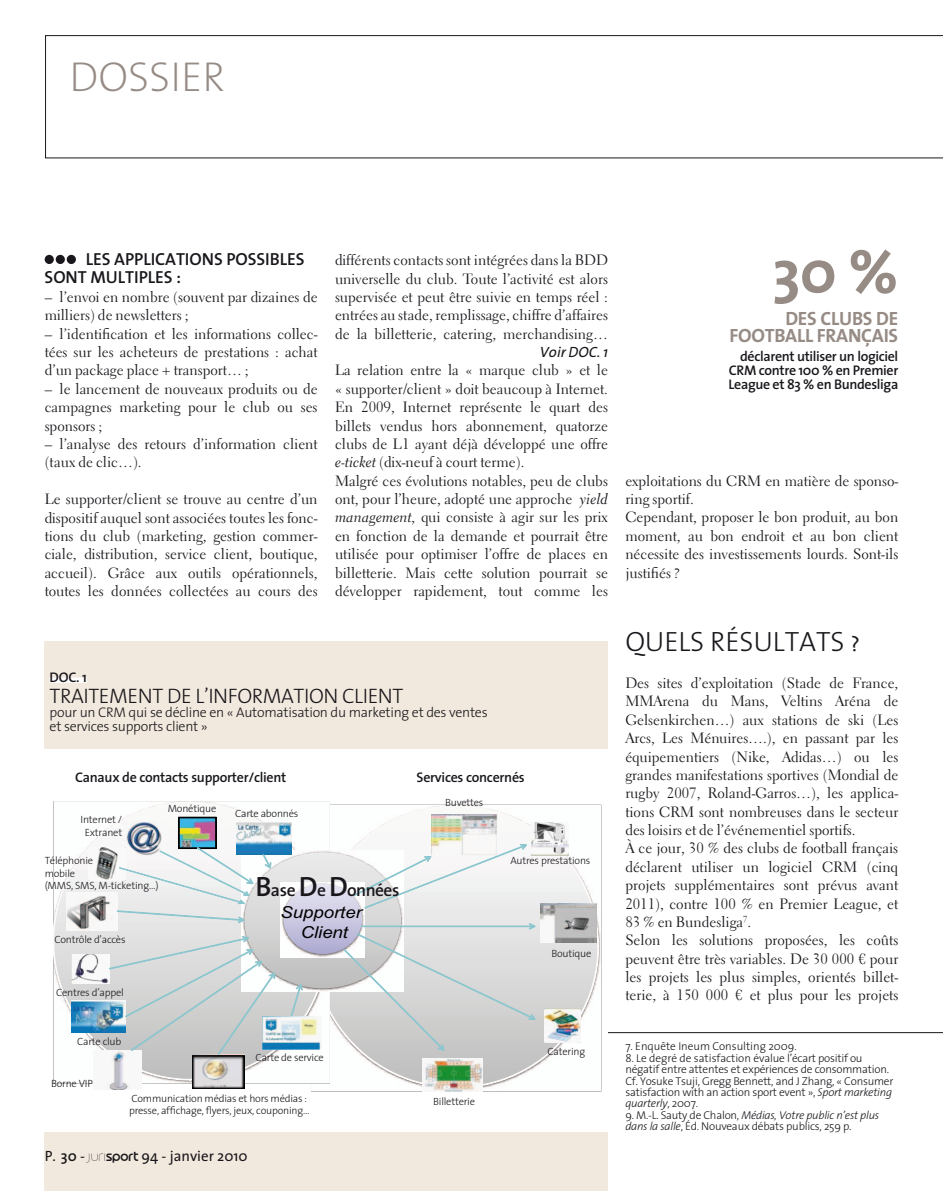
<style>
.page{position:relative;width:943px;height:1191px;background:#fff}
.page>*{position:absolute;margin:0;border:0;box-sizing:border-box;transform-origin:0 0}
.t1{font:700 61.25px "The Sans";color:#968b85}
.t2{font:42px "The Sans Extra Light Caps";color:#968b85}
.t3{font:28px "The Sans Light Caps";letter-spacing:-.005em;color:#1a171c}
.t4{font:21px "The Sans Light Caps";letter-spacing:-.02em;color:#1a171c}
.t5{font:700 19.25px/17.5px "The Sans";letter-spacing:-.015em;color:#968b85;text-align:right}
.t6{font:600 17.5px/17.5px "The Sans";letter-spacing:-.005em;color:#1a171c}
.t7{font:600 17.5px "The Sans";letter-spacing:-.03em;color:#1a171c}
.t8{font:italic 16.45px/19.8px "Arial";color:#010000;text-align:center;scale:1.12 1}
.t9{font:14.88px/18.4px "Electra LT Std";color:#1a171c}
.t10{font:14.88px "The Sans";color:#1a171c}
.t11{font:italic 14.88px "The Sans";color:#1a171c}
.t12{font:600 14px/14px "The Sans";letter-spacing:-.02em;color:#1a171c;text-align:justify}
.t13{font:300 14px/14px "The Sans";letter-spacing:-.02em;color:#1a171c}
.t14{font:300 11.38px/11.4px "The Sans";letter-spacing:-.02em;color:#1a171c}
.t15{font:300 10.5px/12.2px "The Sans";letter-spacing:-.02em;color:#1a171c}
.s1{font-family:"Electra LT Std Cursive"}
.s2{font-size:28px}
.s3{font-weight:600}
.s4{font-family:"Spruce";font-weight:300}
.s5{font-family:"Spruce";font-weight:500}
.s6{font-style:italic}
</style>
<div class="page">
<svg style="left:45px;top:35px;width:898px;height:123px"></svg>
<hr style="left:45px;top:1032px;width:898px;height:1px;background:#1a171c">
<div style="left:45px;top:642px;width:563px;height:549px;background:#f1e9dd"></div>
<div style="left:50px;top:677px;width:37px;height:6px;background:#fff"></div>
<div style="left:27px;top:749px;width:581px;height:382px;background:#fff"></div>
<svg style="left:313px;top:806px;width:285px;height:281px"></svg>
<svg style="left:53px;top:802px;width:274px;height:278px"></svg>
<img style="left:244px;top:852px;width:157px;height:136px">
<img style="left:281px;top:882px;width:84px;height:75px">
<img style="left:283px;top:883px;width:79px;height:71px">
<img style="left:423px;top:1058px;width:60px;height:33px">
<img style="left:531px;top:822px;width:37px;height:33px">
<img style="left:93px;top:1051px;width:49px;height:39px">
<img style="left:540px;top:903px;width:56px;height:40px">
<img style="left:431px;top:814px;width:66px;height:30px">
<img style="left:253px;top:822px;width:38px;height:32px">
<img style="left:71px;top:1000px;width:38px;height:33px">
<img style="left:275px;top:1016px;width:46px;height:33px">
<img style="left:544px;top:1008px;width:36px;height:34px">
<img style="left:71px;top:954px;width:38px;height:29px">
<img style="left:67px;top:892px;width:50px;height:38px">
<img style="left:89px;top:847px;width:30px;height:33px">
<img style="left:193px;top:1054px;width:52px;height:34px">
<svg style="left:263px;top:854px;width:8px;height:14px"></svg>
<svg style="left:117px;top:910px;width:127px;height:12px;background:#d9e2e4"></svg>
<svg style="left:109px;top:936px;width:166px;height:118px;background:#cdd2d4"></svg>
<svg style="left:291px;top:984px;width:11px;height:31px"></svg>
<svg style="left:353px;top:844px;width:173px;height:64px"></svg>
<svg style="left:344px;top:923px;width:191px;height:127px;background:#d4d6d6"></svg>
<img style="left:119px;top:817px;width:134px;height:86px">
<div style="left:45px;top:255px;width:9px;height:9px;background:#1a171c;border-radius:50%"></div>
<div style="left:56px;top:255px;width:9px;height:9px;background:#1a171c;border-radius:50%"></div>
<div style="left:67px;top:255px;width:9px;height:9px;background:#1a171c;border-radius:50%"></div>
<p class="t2" style="left:69px;top:42px;width:157px">DOSSIER</p>
<p class="t6" style="left:45px;top:250px;width:244px;text-indent:41px">Les applications possibles sont multiples</p>
<p class="t6" style="left:176px;top:267px;width:6px">:</p>
<p class="t9" style="left:45px;top:288px;width:274px">– l’envoi en nombre (souvent par dizaines de milliers) de newsletters ;</p>
<p class="t9" style="left:45px;top:324px;width:274px;text-align:justify">– l’identification et les informations collec&shy;tées sur les acheteurs de prestations : achat d’un package place + transport… ;</p>
<p class="t9" style="left:45px;top:379px;width:274px;text-align:justify">– le lancement de nouveaux produits ou de campagnes marketing pour le club ou ses sponsors ;</p>
<p class="t9" style="left:45px;top:435px;width:274px">– l’analyse des retours d’information client (taux de clic…).</p>
<p class="t9" style="left:45px;top:490px;width:274px;text-align:justify">Le supporter/client se trouve au centre d’un dispositif auquel sont associées toutes les fonc&shy;tions du club (marketing, gestion commer&shy;ciale, distribution, service client, boutique, accueil). Grâce aux outils opérationnels, toutes les données collectées au cours des</p>
<p class="t9" style="left:335px;top:251px;width:274px">différents contacts sont intégrées dans la BDD</p>
<p class="t9" style="left:335px;top:269px;width:274px">universelle du club. Toute l’activité est alors</p>
<p class="t9" style="left:335px;top:288px;width:274px">supervisée et peut être suivie en temps réel :</p>
<p class="t9" style="left:335px;top:306px;width:274px">entrées au stade, remplissage, chiffre d’affaires</p>
<p class="t9" style="left:335px;top:324px;width:274px">de la billetterie, catering, merchandising…</p>
<p class="t11" style="left:540px;top:340px;width:69px">Voir doc. 1</p>
<p class="t9" style="left:335px;top:361px;width:274px">La relation entre la « marque club » et le</p>
<p class="t9" style="left:335px;top:379px;width:274px">« supporter/client » doit beaucoup à Internet.</p>
<p class="t9" style="left:335px;top:398px;width:274px">En 2009, Internet représente le quart des</p>
<p class="t9" style="left:335px;top:416px;width:274px">billets vendus hors abonnement, quatorze</p>
<p class="t9" style="left:335px;top:435px;width:274px">clubs de L1 ayant déjà développé une offre</p>
<p class="t9" style="left:335px;top:453px;width:191px"><span class="s1">e-ticket</span> (dix-neuf à court terme).</p>
<p class="t9" style="left:335px;top:471px;width:274px">Malgré ces évolutions notables, peu de clubs</p>
<p class="t9" style="left:335px;top:490px;width:274px">ont, pour l’heure, adopté une approche <span class="s1">yield</span></p>
<p class="t9" style="left:335px;top:508px;width:274px"><span class="s1">management,</span> qui consiste à agir sur les prix</p>
<p class="t9" style="left:335px;top:526px;width:274px">en fonction de la demande et pourrait être</p>
<p class="t9" style="left:335px;top:545px;width:274px">utilisée pour optimiser l’offre de places en</p>
<p class="t9" style="left:335px;top:563px;width:274px">billetterie. Mais cette solution pourrait se</p>
<p class="t9" style="left:335px;top:582px;width:274px">développer rapidement, tout comme les</p>
<p class="t12" style="left:50px;top:670px;width:39px">doc. 1</p>
<p class="t4" style="left:50px;top:678px;width:355px">TRAITEMENT DE L’INFORMATION CLIENT</p>
<p class="t13" style="left:50px;top:705px;width:439px">pour un CRM qui se décline en « Automatisation du marketing et des ventes et services supports client »</p>
<p class="t12" style="left:75px;top:769px;width:213px">Canaux de contacts supporter/client</p>
<p class="t12" style="left:416px;top:769px;width:110px">Services concernés</p>
<p class="t15" style="left:168px;top:801px;width:50px">Monétique</p>
<p class="t15" style="left:235px;top:807px;width:65px">Carte abonnés</p>
<p class="t15" style="left:445px;top:795px;width:40px">B uvettes</p>
<p class="t15" style="left:81px;top:813px;width:43px;text-align:center">I nternet /<br>Extranet</p>
<p class="t15" style="left:45px;top:854px;width:115px">Téléphonie<br>mobile<br>(MMS, SMS, M-ticketing…)</p>
<p class="t15" style="left:54px;top:933px;width:73px">Contrôle d’accès</p>
<p class="t15" style="left:56px;top:985px;width:69px">Centres d’appel</p>
<p class="t15" style="left:77px;top:1034px;width:46px">Carte club</p>
<p class="t15" style="left:51px;top:1076px;width:39px">Borne VIP</p>
<p class="t7" style="left:255px;top:875px;width:146px"><span class="s2">B</span>ase <span class="s2">D</span>e <span class="s2">D</span>onnées</p>
<p class="t8" style="left:280px;top:902px;width:74px">Supporter<br>Client</p>
<p class="t15" style="left:255px;top:1051px;width:70px">Carte de service</p>
<p class="t15" style="left:129px;top:1092px;width:182px">Communication médias et hors médias : presse, affichage, flyers, jeux, couponing…</p>
<p class="t10" style="left:45px;top:1144px;width:204px">P. <span class="s3">30</span> - <span class="s4">juri</span><span class="s5">sport</span> 94 - janvier 2010</p>
<p class="t15" style="left:433px;top:1095px;width:43px">Billetterie</p>
<p class="t15" style="left:510px;top:854px;width:82px">Autres prestations</p>
<p class="t15" style="left:551px;top:946px;width:41px">Boutique</p>
<p class="t15" style="left:547px;top:1044px;width:39px">Catering</p>
<p class="t1" style="left:772px;top:220px;width:127px">30 %</p>
<p class="t5" style="left:729px;top:309px;width:170px">DES CLUBS DE<br>FOOTBALL FRANÇAIS</p>
<p class="t12" style="left:728px;top:349px;width:171px;text-indent:12px">déclarent utiliser un logiciel CRM contre 100 % en Premier League et 83 % en Bundesliga</p>
<p class="t9" style="left:625px;top:471px;width:274px">exploitations du CRM en matière de sponso&shy;ring sportif.<br>Cependant, proposer le bon produit, au bon moment, au bon endroit et au bon client nécessite des investissements lourds. Sont-ils justifiés ?</p>
<p class="t3" style="left:625px;top:618px;width:236px">QUELS RÉSULTATS ?</p>
<p class="t9" style="left:625px;top:674px;width:274px">Des sites d’exploitation (Stade de France, MMArena du Mans, Veltins Aréna de Gelsenkirchen…) aux stations de ski (Les Arcs, Les Ménuires….), en passant par les équipementiers (Nike, Adidas…) ou les grandes manifestations sportives (Mondial de rugby 2007, Roland-Garros…), les applica&shy;tions CRM sont nombreuses dans le secteur des loisirs et de l’événementiel sportifs.<br>À ce jour, 30 % des clubs de football français déclarent utiliser un logiciel CRM (cinq projets supplémentaires sont prévus avant 2011), contre 100 % en Premier League, et 83 % en Bundesliga<sup>7</sup>.<br>Selon les solutions proposées, les coûts peuvent être très variables. De 30 000 € pour les projets les plus simples, orientés billet&shy;terie, à 150 000 € et plus pour les projets</p>
<p class="t14" style="left:625px;top:1040px;width:173px">7. E nquête I neum Consulting 2009.</p>
<p class="t14" style="left:625px;top:1052px;width:270px">8. Le degré de satisfaction évalue l’écart positif ou négatif entre attentes et expériences de consommation.<br>Cf. Yosuke Tsuji, Gregg Bennett, and J Zhang, « Consumer satisfaction with an action sport event », <span class="s6">Sport marketing quarterly</span>, 2007.</p>
<p class="t14" style="left:625px;top:1108px;width:255px">9. M.-L. Sauty de Chalon, <span class="s6">Médias, Votre public n’est plus dans la salle</span>, Éd. N ouveaux débats publics, 259 p.</p>
</div>
